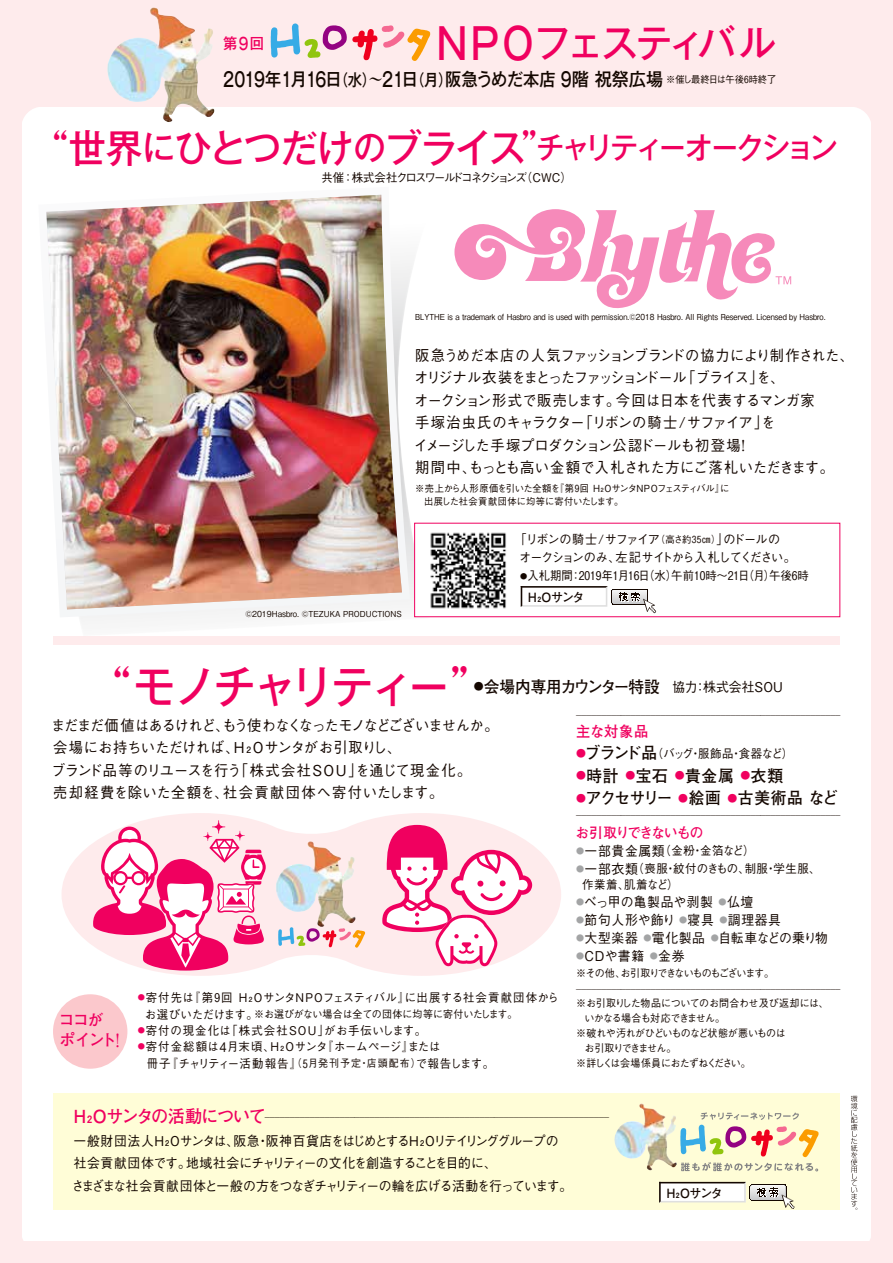
<style>
.page{position:relative;width:893px;height:1263px;background:#fff}
.page>*{position:absolute;margin:0;border:0;box-sizing:border-box;transform-origin:0 0}
.t1{font:500 45px "Gothic MB101 Pro";letter-spacing:-.065em;color:#f0005f;scale:.95 1}
.t2{font:500 42.9px "Gothic MB101 Pro";color:#f0005f;scale:.82 1}
.t3{font:500 30px "Gothic MB101 Pro";letter-spacing:-.11em;color:#f0005f;scale:.95 1}
.t4{font:500 18px "Gothic MB101 Pro";color:#140700;scale:.9 1}
.t5{font:700 18px "Futo Go B101 Pro";letter-spacing:-.055em;color:#f0005f;scale:.95 1}
.t6{font:700 16.5px "Futo Go B101 Pro";letter-spacing:-.065em;color:#140700;scale:.95 1}
.t7{font:700 16.5px "Futo Go B101 Pro";letter-spacing:-.05em;color:#140700;scale:.95 1}
.t8{font:700 16.5px "Futo Go B101 Pro";letter-spacing:-.005em;color:#140700;scale:.95 1}
.t9{font:700 16.5px/20.4px "Futo Go B101 Pro";letter-spacing:-.085em;color:#f0005f;scale:.95 1}
.t10{font:500 15px/22.5px "Gothic BBB Pro";letter-spacing:-.035em;color:#140700;scale:.95 1}
.t11{font:500 15px/22.5px "Gothic BBB Pro";letter-spacing:-.015em;color:#140700;scale:.95 1}
.t12{font:700 15px "Futo Go B101 Pro";letter-spacing:.02em;color:#f0005f;scale:.95 1}
.t13{font:500 15px "Gothic MB101 Pro";color:#f0005f;scale:.95 1}
.t14{font:700 14.25px "Futo Go B101 Pro";letter-spacing:-.055em;color:#f0005f;scale:.95 1}
.t15{font:500 13.5px/22.5px "Gothic BBB Pro";letter-spacing:-.065em;color:#140700;scale:.95 1}
.t16{font:500 13.5px "Gothic BBB Pro";letter-spacing:.035em;color:#140700;scale:.95 1}
.t17{font:500 13.5px "Gothic BBB Pro";letter-spacing:.05em;color:#140700;scale:.95 1}
.t18{font:500 13.5px "Gothic BBB Pro";letter-spacing:.02em;color:#140700;scale:.95 1}
.t19{font:500 13.5px "Gothic BBB Pro";letter-spacing:-.025em;color:#140700;scale:.95 1}
.t20{font:500 12.75px/18px "Gothic BBB Pro";letter-spacing:-.095em;color:#140700;scale:.95 1}
.t21{font:700 12.75px "Futo Go B101 Pro";letter-spacing:-.03em;color:#140700;scale:.95 1}
.t22{font:500 12px/17px "Gothic BBB Pro";letter-spacing:.02em;color:#140700;scale:.95 1}
.t23{font:500 12px "Gothic BBB Pro";color:#140700;scale:.95 1}
.t24{font:500 12px "Gothic BBB Pro";letter-spacing:.04em;color:#140700;scale:.95 1}
.t25{font:500 12px/15.6px "Gothic BBB Pro";letter-spacing:.05em;color:#140700;scale:.95 1}
.t26{font:500 12px "Gothic BBB Pro";letter-spacing:.1em;color:#140700;scale:.95 1}
.t27{font:500 12px "Gothic BBB Pro";letter-spacing:-.15em;color:#140700;scale:.95 1}
.t28{font:500 12px "Gothic BBB Pro";letter-spacing:-.035em;color:#140700;scale:.95 1}
.t29{font:500 10.5px "Gothic BBB Pro";letter-spacing:-.05em;color:#140700;scale:.95 1}
.t30{font:500 10.5px "Gothic BBB Pro";letter-spacing:-.005em;color:#140700;scale:.95 1}
.t31{font:500 10.5px "Gothic BBB Pro";letter-spacing:-.105em;color:#140700;scale:.95 1}
.t32{font:500 10.5px "Gothic BBB Pro";letter-spacing:-.025em;color:#140700;scale:.95 1}
.t33{font:500 10.5px "Gothic BBB Pro";letter-spacing:-.075em;color:#140700;scale:.95 1}
.t34{font:500 9.75px/12.8px "Gothic BBB Pro";letter-spacing:-.015em;color:#140700;scale:.95 1}
.t35{font:500 8.25px "Gothic BBB Pro";color:#140700;scale:.9 1}
.t36{font:500 8.25px "Gothic BBB Pro";color:#140700;scale:.95 1}
.t37{font:700 5.25px "Futo Go B101 Pro";color:#140700;scale:.95 1}
.s1{font-size:16.5px}
.s2{font-size:39px}
.s3{font-size:19.8px}
.s4{font-family:"Futo Go B101 Pro";font-weight:700;font-size:16.2px}
.s5{font-size:16.2px}
.s6{font-family:"Ryumin Pro"}
.s7{font-family:"Ryumin Pro";font-weight:700;font-size:39px}
.s8{font-size:35.1px}
.s9{font-size:9.75px}
.s10{font-family:"Ryumin Pro";font-weight:700}
.s11{font-family:"Gothic BBB Pro";font-weight:500;font-size:13.5px}
.s12{font-family:"Futo Go B101 Pro";font-weight:700;font-size:9.9px;color:#f0005f}
.s13{font-family:"Futo Go B101 Pro";font-weight:700;font-size:16.5px}
.s14{font-size:8.1px;color:#a3a4a5}
.s15{font-size:13.5px}
.s16{font-size:12px}
.s17{font-size:13.2px}
.s18{font-size:10.5px}
.s19{font-size:11.55px}
.s20{font-family:"Ryumin Pro";font-weight:500;font-size:18.15px}
</style>
<div class="page">
<svg style="left:62px;top:813px;width:499px;height:163px;fill:#feebec"></svg>
<div style="left:53px;top:636px;width:787px;height:8px;background:#feebec"></div>
<div style="left:0;top:0;width:893px;height:107px;background:#feebec"></div>
<div style="left:0;top:1242px;width:893px;height:21px;background:#feebec"></div>
<div style="left:0;top:0;width:21px;height:1263px;background:#feebec"></div>
<div style="left:872px;top:0;width:21px;height:1263px;background:#feebec"></div>
<svg style="left:856px;top:107px;width:16px;height:21px"></svg>
<svg style="left:21px;top:107px;width:16px;height:21px"></svg>
<svg style="left:21px;top:1231px;width:22px;height:11px"></svg>
<svg style="left:850px;top:1231px;width:22px;height:11px"></svg>
<svg style="left:60px;top:194px;width:350px;height:423px"></svg>
<img style="left:46px;top:195px;width:356px;height:414px">
<div style="left:53px;top:994px;width:74px;height:75px;background:#fbc8cc;border-radius:50%"></div>
<div style="left:53px;top:1093px;width:787px;height:117px;background:#fffdd7"></div>
<svg style="left:659px;top:1182px;width:136px;height:27px"></svg>
<svg style="left:680px;top:1112px;width:139px;height:59px"></svg>
<img style="left:614px;top:1104px;width:63px;height:66px">
<img style="left:107px;top:9px;width:108px;height:113px">
<svg style="left:278px;top:927px;width:87px;height:21px;background:#e4c2c3"></svg>
<svg style="left:382px;top:825px;width:150px;height:141px"></svg>
<svg style="left:93px;top:820px;width:173px;height:151px"></svg>
<img style="left:276px;top:843px;width:80px;height:84px">
<svg style="left:454px;top:209px;width:338px;height:100px"></svg>
<svg style="left:271px;top:23px;width:160px;height:38px"></svg>
<svg style="left:521px;top:586px;width:135px;height:27px"></svg>
<img style="left:430px;top:532px;width:76px;height:77px">
<svg style="left:851px;top:1096px;width:6px;height:114px"></svg>
<h3 class="t13" style="left:223px;top:31px;width:45px">第<span class="s1">9</span>回</h3>
<h2 class="t2" style="left:265px;top:8px;width:625px">　　　　　NPO<span class="s2">フェスティバル</span></h2>
<h3 class="t4" style="left:223px;top:65px;width:616px"><span class="s3">2019</span>年<span class="s3">1</span>月<span class="s3">16</span>日<span class="s4">（</span><span class="s5">水</span><span class="s4">）</span><span class="s6">～</span><span class="s3">21</span>日<span class="s4">（</span><span class="s5">月</span><span class="s4">）</span>阪急うめだ本店 <span class="s3">9</span>階 祝祭広場 <sup>※催し最終日は午後6時終了</sup></h3>
<h3 class="t3" style="left:31px;top:123px;width:850px"><span class="s7">“</span><span class="s2">世界</span><span class="s8">に</span><span class="s2">ひとつだけ</span><span class="s8">の</span><span class="s2">ブライス</span><span class="s7">”</span>チャリティーオークション</h3>
<h3 class="t27" style="left:321px;top:168px;width:265px">共催：株式会社クロスワールドコネクションズ（ＣＷＣ）</h3>
<h3 class="t35" style="left:415px;top:310px;width:457px">BLYTHE is a trademark of Hasbro and is used with permission.©2018 Hasbro. All Rights Reserved. Licensed by Hasbro.</h3>
<h3 class="t10" style="left:414px;top:342px;width:465px">阪急うめだ本店の人気ファッションブランドの協力により制作された、オリジナル衣装をまとったファッションドール「ブライス」を、<br>オークション形式で販売します。今回は日本を代表するマンガ家<br>手塚治虫氏のキャラクター「リボンの騎士/サファイア」を<br>イメージした手塚プロダクション公認ドールも初登場<span class="s6">！<br></span>期間中、もっとも高い金額で入札された方にご落札いただきます。</h3>
<h3 class="t34" style="left:424px;top:481px;width:323px;text-indent:-9px">※売上から人形原価を引いた全額を『第9回 H₂OサンタNPOフェスティバル』に出展した社会貢献団体に均等に寄付いたします。</h3>
<h3 class="t20" style="left:519px;top:529px;width:293px;text-indent:-5px">「リボンの騎士/サファイア<span class="s9">（高さ約35㎝）</span>」のドールの<br>オークションのみ、左記サイトから入札してください。</h3>
<h3 class="t23" style="left:520px;top:566px;width:306px"><sup>●</sup>入札期間：2019年1月16日（水）午前10時～21日（月）午後6時</h3>
<h3 class="t36" style="left:245px;top:607px;width:166px">©2019Hasbro. ©TEZUKA PRODUCTIONS</h3>
<h3 class="t21" style="left:528px;top:587px;width:61px">H₂Oサンタ</h3>
<h1 class="t1" style="left:88px;top:649px;width:427px"><span class="s10">“</span>モノチャリティー<span class="s10">”</span></h1>
<h3 class="t6" style="left:474px;top:673px;width:327px"><sup>●</sup>会場内専用カウンター特設<span class="s11">　協力：株式会社SOU</span></h3>
<p class="t37" style="left:576px;top:710px;width:280px">̶̶̶̶̶̶̶̶̶̶̶̶̶̶̶̶̶̶̶̶̶̶̶̶̶̶̶̶̶̶̶̶̶̶̶̶̶̶̶̶̶̶̶̶̶̶̶̶̶̶̶̶̶</p>
<h3 class="t12" style="left:576px;top:719px;width:78px">主な対象品</h3>
<h3 class="t28" style="left:576px;top:743px;width:230px"><span class="s12">●</span><span class="s13">ブランド品</span>（バッグ・服飾品・食器など）</h3>
<h3 class="t8" style="left:576px;top:762px;width:219px"><sup>●</sup>時計 <sup>●</sup>宝石 <sup>●</sup>貴金属 <sup>●</sup>衣類</h3>
<h3 class="t7" style="left:576px;top:785px;width:277px"><sup>●</sup>アクセサリー <sup>●</sup>絵画 <sup>●</sup>古美術品 など</h3>
<p class="t37" style="left:576px;top:811px;width:280px">̶̶̶̶̶̶̶̶̶̶̶̶̶̶̶̶̶̶̶̶̶̶̶̶̶̶̶̶̶̶̶̶̶̶̶̶̶̶̶̶̶̶̶̶̶̶̶̶̶̶̶̶̶</p>
<h3 class="t14" style="left:576px;top:821px;width:136px">お引取りできないもの</h3>
<h3 class="t23" style="left:576px;top:841px;width:189px"><span class="s14">●</span><span class="s15">一部貴金属類</span>（金粉・金箔など）</h3>
<h3 class="t25" style="left:582px;top:860px;width:253px;text-indent:-6px"><span class="s14">●</span><span class="s15">一部衣類</span>（喪服・紋付のきもの、制服・学生服、作業着、肌着など）</h3>
<h3 class="t18" style="left:576px;top:891px;width:188px"><sup>●</sup>べっ甲の亀製品や剥製 <sup>●</sup>仏壇</h3>
<h3 class="t17" style="left:576px;top:909px;width:217px"><sup>●</sup>節句人形や飾り <sup>●</sup>寝具 <sup>●</sup>調理器具</h3>
<h3 class="t16" style="left:576px;top:927px;width:267px"><sup>●</sup>大型楽器 <sup>●</sup>電化製品 <sup>●</sup>自転車などの乗り物</h3>
<h3 class="t19" style="left:576px;top:945px;width:116px"><sup>●</sup>CDや書籍 <sup>●</sup>金券</h3>
<h3 class="t31" style="left:576px;top:965px;width:210px">※その他、お引取りできないものもございます。</h3>
<p class="t37" style="left:576px;top:984px;width:280px">̶̶̶̶̶̶̶̶̶̶̶̶̶̶̶̶̶̶̶̶̶̶̶̶̶̶̶̶̶̶̶̶̶̶̶̶̶̶̶̶̶̶̶̶̶̶̶̶̶̶̶̶̶</p>
<h3 class="t32" style="left:576px;top:995px;width:267px">※お引取りした物品についてのお問合わせ及び返却には、</h3>
<h3 class="t29" style="left:584px;top:1010px;width:149px">いかなる場合も対応できません。</h3>
<h3 class="t29" style="left:576px;top:1025px;width:222px">※破れや汚れがひどいものなど状態が悪いものは</h3>
<h3 class="t31" style="left:585px;top:1040px;width:98px">お引取りできません。</h3>
<h3 class="t33" style="left:576px;top:1055px;width:186px">※詳しくは会場係員におたずねください。</h3>
<h3 class="t11" style="left:51px;top:712px;width:473px">まだまだ価値はあるけれど、もう使わなくなったモノなどございませんか。会場にお持ちいただければ、H₂Oサンタがお引取りし、<br>ブランド品等のリユースを行う「株式会社SOU」を通じて現金化。<br>売却経費を除いた全額を、社会貢献団体へ寄付いたします。</h3>
<h3 class="t24" style="left:138px;top:988px;width:445px"><sup>●</sup>寄付先は『第9回 H₂OサンタNPOフェスティバル』に出展する社会貢献団体から</h3>
<h3 class="t30" style="left:145px;top:1005px;width:394px"><span class="s16">お選びいただけます。</span>※お選びがない場合は全ての団体に均等に寄付いたします。</h3>
<h3 class="t26" style="left:138px;top:1021px;width:305px"><sup>●</sup>寄付の現金化は「株式会社SOU」がお手伝いします。</h3>
<h3 class="t22" style="left:147px;top:1036px;width:367px;text-indent:-9px"><sup>●</sup>寄付金総額は<span class="s17">4</span>月末頃、H₂Oサンタ『ホームページ』または<br>冊子『チャリティー活動報告』<span class="s18">（</span><span class="s19">5</span><span class="s18">月発刊予定・店頭配布）</span>で報告します。</h3>
<h3 class="t9" style="left:59px;top:1007px;width:72px">ココが<br>ポイント<span class="s20">！</span></h3>
<h3 class="t5" style="left:74px;top:1102px;width:204px">H₂Oサンタの活動について</h3>
<p class="t37" style="left:265px;top:1112px;width:364px">̶̶̶̶̶̶̶̶̶̶̶̶̶̶̶̶̶̶̶̶̶̶̶̶̶̶̶̶̶̶̶̶̶̶̶̶̶̶̶̶̶̶̶̶̶̶̶̶̶̶̶̶̶̶̶̶̶̶̶̶̶̶̶̶̶̶̶̶̶</p>
<h3 class="t15" style="left:72px;top:1128px;width:528px">一般財団法人H₂Oサンタは、阪急・阪神百貨店をはじめとするH₂Oリテイリンググループの社会貢献団体です。地域社会にチャリティーの文化を創造することを目的に、<br>さまざまな社会貢献団体と一般の方をつなぎチャリティーの輪を広げる活動を行っています。</h3>
<h3 class="t21" style="left:666px;top:1183px;width:61px">H₂Oサンタ</h3>
</div>
